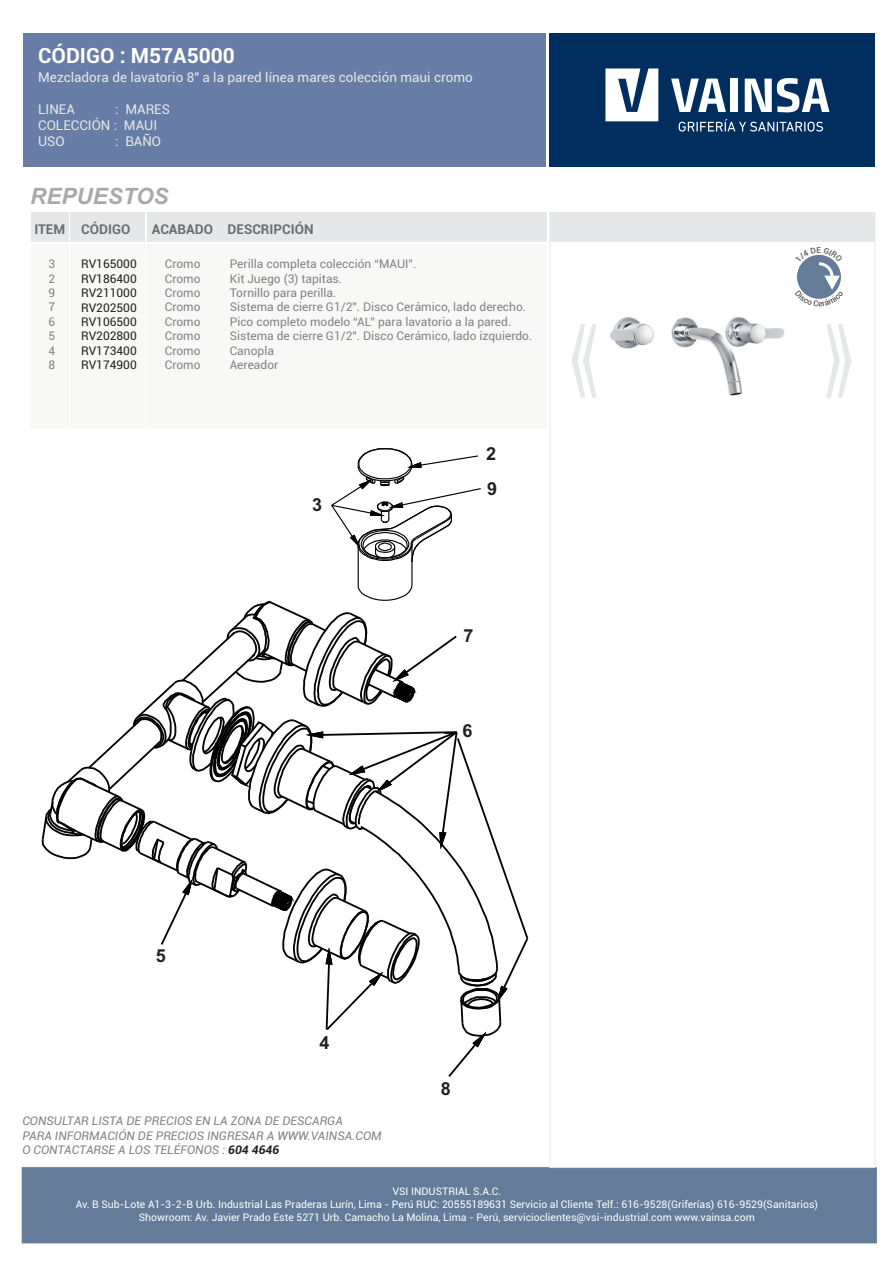
<style>
.page{position:relative;width:893px;height:1263px;background:#fff}
.page>*{position:absolute;margin:0;border:0;box-sizing:border-box;transform-origin:0 0}
.t1{font:166.2px "Arial";color:#e6e7e9;scale:.36 1}
.t2{font:italic 700 22.5px "Arial";color:#a8a9ad}
.t3{font:700 21px "Roboto";color:#fff}
.t4{font:700 18px/34.7px "Arial";color:#231f20}
.t5{font:13.5px/16.2px "Roboto";color:#e6e7e9}
.t6{font:700 13.5px "Roboto";color:#6c6d70}
.t7{font:12px/14.4px "Roboto";color:#808285;text-align:justify}
.t8{font:italic 12px/14.4px "Roboto";color:#808285}
.t9{font:12px/14.4px "Roboto";color:#231f20;text-align:justify}
.t10{font:10.5px/12.6px "Roboto";color:#fff;text-align:center}
.s1{font-weight:700;color:#231f20}
</style>
<div class="page">
<img style="left:610px;top:317px;width:174px;height:79px">
<div style="left:147px;top:212px;width:400px;height:30px;background:#e6e7e9"></div>
<div style="left:71px;top:213px;width:74px;height:29px;background:#e6e7e9"></div>
<div style="left:32px;top:213px;width:37px;height:29px;background:#e6e7e9"></div>
<div style="left:146px;top:244px;width:401px;height:185px;background:#f8f8f7"></div>
<div style="left:549px;top:34px;width:326px;height:133px;background:#002e5e"></div>
<svg style="left:605px;top:68px;width:53px;height:53px"></svg>
<svg style="left:671px;top:79px;width:55px;height:33px"></svg>
<div style="left:730px;top:79px;width:8px;height:33px;background:#fff"></div>
<svg style="left:745px;top:78px;width:84px;height:34px"></svg>
<svg style="left:679px;top:119px;width:144px;height:13px"></svg>
<div style="left:23px;top:34px;width:522px;height:133px;background:#687da6"></div>
<div style="left:70px;top:244px;width:75px;height:185px;background:#f8f8f7"></div>
<div style="left:32px;top:244px;width:37px;height:185px;background:#f8f8f7"></div>
<div style="left:22px;top:1167px;width:855px;height:76px;background:#647b99"></div>
<svg style="left:41px;top:584px;width:488px;height:493px"></svg>
<hr style="left:358px;top:545px;width:1px;height:40px;background:#010202">
<hr style="left:411px;top:545px;width:2px;height:40px;background:#010202">
<svg style="left:331px;top:448px;width:150px;height:115px"></svg>
<div style="left:550px;top:213px;width:325px;height:29px;background:#e6e7e9"></div>
<svg style="left:795px;top:255px;width:48px;height:51px"></svg>
<h3 class="t3" style="left:38px;top:48px;width:198px">CÓDIGO : M57A5000</h3>
<p class="t5" style="left:38px;top:70px;width:436px">Mezcladora de lavatorio 8" a la pared línea mares colección maui cromo</p>
<p class="t5" style="left:38px;top:102px;width:38px">LINEA</p>
<p class="t5" style="left:38px;top:102px;width:133px;text-indent:77px">: MARES<br>COLECCIÓN : MAUI<br>USO</p>
<p class="t5" style="left:115px;top:135px;width:47px">: BAÑO</p>
<h2 class="t2" style="left:30px;top:187px;width:140px">REPUESTOS</h2>
<p class="t6" style="left:34px;top:223px;width:97px">ITEM CÓDIGO</p>
<p class="t6" style="left:228px;top:223px;width:87px">DESCRIPCIÓN</p>
<p class="t7" style="left:49px;top:258px;width:8px">3<br>2<br>9<br>7<br>6<br>5<br>4<br>8</p>
<p class="t7" style="left:230px;top:258px;width:304px;text-align:left">Perilla completa colección “MAUI”.<br>Kit Juego (3) tapitas.<br>Tornillo para perilla.<br>Sistema de cierre G1/2". Disco Cerámico, lado derecho.<br>Pico completo modelo “AL” para lavatorio a la pared.<br>Sistema de cierre G1/2". Disco Cerámico, lado izquierdo.<br>Canopla<br>Aereador</p>
<p class="t6" style="left:152px;top:223px;width:63px">ACABADO</p>
<p class="t7" style="left:165px;top:258px;width:37px">Cromo Cromo Cromo Cromo Cromo Cromo Cromo Cromo</p>
<p class="t9" style="left:81px;top:258px;width:57px">RV165000<br>RV186400<br>RV211000<br>RV202500<br>RV106500<br>RV202800<br>RV173400<br>RV174900</p>
<h3 class="t4" style="left:312px;top:489px;width:12px">3</h3>
<h3 class="t4" style="left:486px;top:438px;width:12px">2<br>9</h3>
<h3 class="t4" style="left:463px;top:620px;width:12px">7</h3>
<h3 class="t4" style="left:462px;top:715px;width:12px">6</h3>
<h1 class="t1" style="left:822px;top:283px;width:94px">»</h1>
<h3 class="t4" style="left:156px;top:940px;width:12px">5</h3>
<h3 class="t4" style="left:319px;top:1027px;width:12px">4</h3>
<p class="t8" style="left:22px;top:1115px;width:361px">CONSULTAR LISTA DE PRECIOS EN LA ZONA DE DESCARGA<br>PARA INFORMACIÓN DE PRECIOS INGRESAR A WWW.VAINSA.COM<br>O CONTACTARSE A LOS TELÉFONOS : <span class="s1">604 4646</span></p>
<h3 class="t4" style="left:441px;top:1073px;width:12px">8</h3>
<p class="t10" style="left:76px;top:1186px;width:744px">VSI INDUSTRIAL S.A.C.<br>Av. B Sub-Lote A1-3-2-B Urb. Industrial Las Praderas Lurín, Lima - Perú RUC: 20555189631 Servicio al Cliente Telf.: 616-9528(Griferías) 616-9529(Sanitarios)<br>Showroom: Av. Javier Prado Este 5271 Urb. Camacho La Molina, Lima - Perú, servicioclientes@vsi-industrial.com www.vainsa.com</p>
</div>
